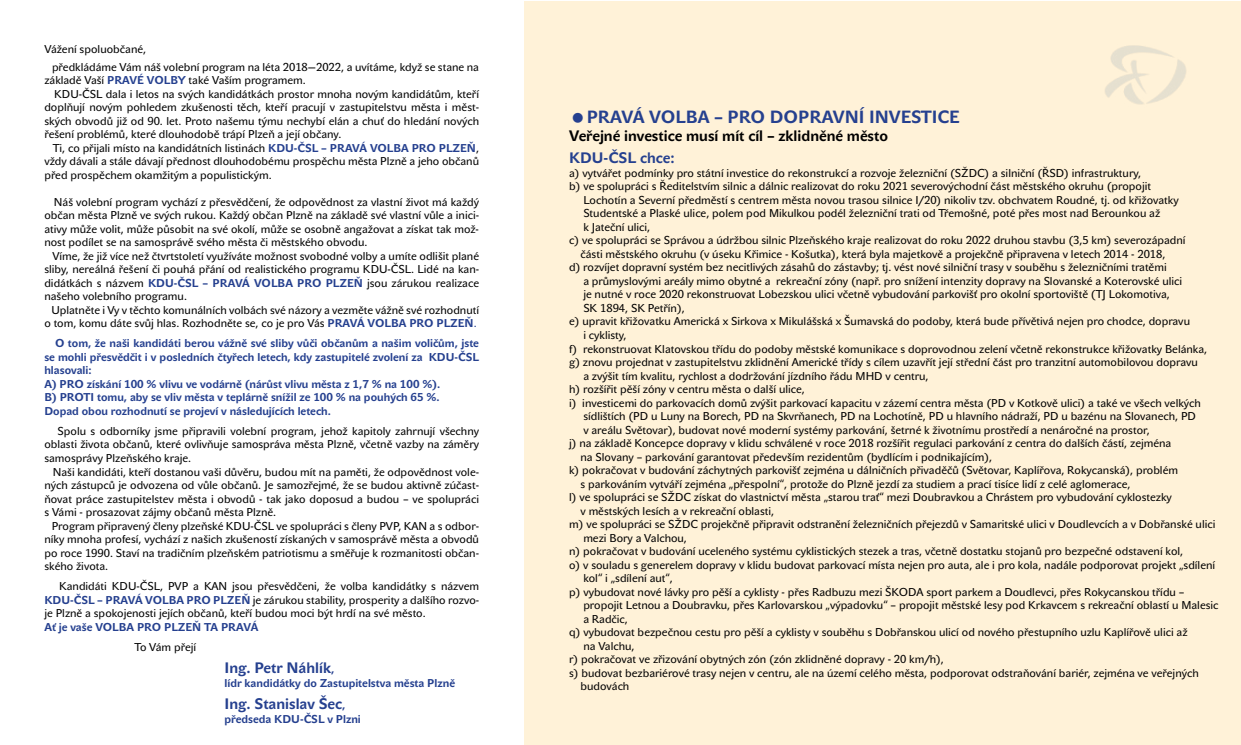
<style>
.page{position:relative;width:1241px;height:745px;background:#fff}
.page>*{position:absolute;margin:0;border:0;box-sizing:border-box;transform-origin:0 0}
.t1{font:700 17.5px "John Sans Text Pro";color:#25408f}
.t2{font:700 15px "John Sans Text Pro";color:#25408f}
.t3{font:700 15px "John Sans Text Pro";color:#000}
.t4{font:11.25px/13.5px "John Sans Text Pro";color:#000;text-align:justify}
.t5{font:700 11.25px/13.5px "John Sans Text Pro";color:#25408f}
.s1{font-weight:700;color:#25408f}
.s2{color:#25408f}
.s3{font-size:11.25px}
</style>
<div class="page">
<div style="left:524px;top:1px;width:716px;height:743px;background:#fff2d8"></div>
<img style="left:1105px;top:45px;width:81px;height:59px">
<p class="t4" style="left:52px;top:40px;width:428px;line-height:17.5px;text-indent:-8px">Vážení spoluobčané,<br>předkládáme Vám náš volební program na léta 2018—2022, a uvítáme, když se stane na</p>
<p class="t4" style="left:44px;top:73px;width:263px">základě Vaší <span class="s1">PRAVÉ VOLBY</span> také Vaším programem.</p>
<p class="t4" style="left:54px;top:87px;width:426px">KDU-ČSL dala i letos na svých kandidátkách prostor mnoha novým kandidátům, kteří</p>
<p class="t4" style="left:44px;top:100px;width:436px">doplňují novým pohledem zkušenosti těch, kteří pracují v zastupitelstvu města i měst-</p>
<p class="t4" style="left:44px;top:114px;width:436px">ských obvodů již od 90. let. Proto našemu týmu nechybí elán a chuť do hledání nových</p>
<p class="t4" style="left:44px;top:127px;width:298px">řešení problémů, které dlouhodobě trápí Plzeň a její občany.</p>
<p class="t4" style="left:53px;top:141px;width:427px">Ti, co přijali místo na kandidátních listinách <span class="s1">KDU-ČSL – PRAVÁ VOLBA PRO PLZEŇ</span>,</p>
<p class="t4" style="left:44px;top:154px;width:436px">vždy dávali a stále dávají přednost dlouhodobému prospěchu města Plzně a jeho občanů</p>
<p class="t4" style="left:44px;top:168px;width:229px">před prospěchem okamžitým a populistickým.</p>
<p class="t4" style="left:44px;top:195px;width:436px;text-indent:9px">Náš volební program vychází z přesvědčení, že odpovědnost za vlastní život má každý občan města Plzně ve svých rukou. Každý občan Plzně na základě své vlastní vůle a inici&shy;ativy může volit, může působit na své okolí, může se osobně angažovat a získat tak mož&shy;nost podílet se na samosprávě svého města či městského obvodu.</p>
<p class="t4" style="left:44px;top:249px;width:436px;text-indent:8px">Víme, že již více než čtvrtstoletí využíváte možnost svobodné volby a umíte odlišit plané sliby, nereálná řešení či pouhá přání od realistického programu KDU-ČSL. Lidé na kan&shy;didátkách s názvem <span class="s1">KDU-ČSL – PRAVÁ VOLBA PRO PLZEŇ</span> jsou zárukou realizace našeho volebního programu.</p>
<p class="t4" style="left:44px;top:303px;width:436px;text-align:right">Uplatněte i Vy v těchto komunálních volbách své názory a vezměte vážně své rozhodnutí o tom, komu dáte svůj hlas. Rozhodněte se, co je pro Vás <span class="s1">PRAVÁ VOLBA PRO PLZEŇ</span><span class="s2">.</span></p>
<p class="t5" style="left:44px;top:336px;width:436px;text-indent:11px">O tom, že naši kandidáti berou vážně své sliby vůči občanům a našim voličům, jste se mohli přesvědčit i v posledních čtyřech letech, kdy zastupitelé zvolení za KDU-ČSL hlasovali:<br>A) PRO získání 100 % vlivu ve vodárně (nárůst vlivu města z 1,7 % na 100 %).<br>B) PROTI tomu, aby se vliv města v teplárně snížil ze 100 % na pouhých 65 %.<br>Dopad obou rozhodnutí se projeví v následujících letech.</p>
<p class="t4" style="left:44px;top:424px;width:436px;text-indent:13px">Spolu s odborníky jsme připravili volební program, jehož kapitoly zahrnují všechny oblasti života občanů, které ovlivňuje samospráva města Plzně, včetně vazby na záměry samosprávy Plzeňského kraje.</p>
<p class="t4" style="left:44px;top:464px;width:436px;text-indent:8px">Naši kandidáti, kteří dostanou vaši důvěru, budou mít na paměti, že odpovědnost vole&shy;ných zástupců je odvozena od vůle občanů. Je samozřejmé, že se budou aktivně zúčast&shy;ňovat práce zastupitelstev města i obvodů - tak jako doposud a budou – ve spolupráci s Vámi - prosazovat zájmy občanů města Plzně.</p>
<p class="t4" style="left:44px;top:518px;width:436px;text-indent:7px">Program připravený členy plzeňské KDU-ČSL ve spolupráci s členy PVP, KAN a s odbor&shy;níky mnoha profesí, vychází z našich zkušeností získaných v samosprávě města a obvodů po roce 1990. Staví na tradičním plzeňském patriotismu a směřuje k rozmanitosti občan&shy;ského života.</p>
<p class="t4" style="left:44px;top:579px;width:436px;text-indent:15px">Kandidáti KDU-ČSL, PVP a KAN jsou přesvědčeni, že volba kandidátky s názvem <span class="s1">KDU-ČSL – PRAVÁ VOLBA PRO PLZEŇ</span> je zárukou stability, prosperity a dalšího rozvo&shy;je Plzně a spokojenosti jejích občanů, kteří budou moci být hrdí na své město.</p>
<p class="t5" style="left:44px;top:619px;width:215px">Ať je vaše VOLBA PRO PLZEŇ TA PRAVÁ</p>
<p class="t4" style="left:134px;top:639px;width:63px">To Vám přejí</p>
<h2 class="t2" style="left:224px;top:659px;width:111px">Ing. Petr Náhlík<span class="s3">,</span></h2>
<p class="t5" style="left:224px;top:675px;width:232px">lídr kandidátky do Zastupitelstva města Plzně</p>
<h2 class="t2" style="left:224px;top:695px;width:122px">Ing. Stanislav Šec<span class="s3">,</span></h2>
<p class="t5" style="left:224px;top:711px;width:138px">předseda KDU-ČSL v Plzni</p>
<h1 class="t1" style="left:586px;top:106px;width:374px">PRAVÁ VOLBA – PRO DOPRAVNÍ INVESTICE</h1>
<h2 class="t3" style="left:569px;top:127px;width:320px">Veřejné investice musí mít cíl – zklidněné město</h2>
<h2 class="t2" style="left:569px;top:149px;width:107px">KDU-ČSL chce:</h2>
<p class="t4" style="left:569px;top:166px;width:573px">a) vytvářet podmínky pro státní investice do rekonstrukcí a rozvoje železniční (SŽDC) a silniční (ŘSD) infrastruktury,</p>
<p class="t4" style="left:569px;top:179px;width:583px">b) ve spolupráci s Ředitelstvím silnic a dálnic realizovat do roku 2021 severovýchodní část městského okruhu (propojit</p>
<p class="t4" style="left:583px;top:193px;width:596px">Lochotín a Severní předměstí s centrem města novou trasou silnice I/20) nikoliv tzv. obchvatem Roudné, tj. od křižovatky</p>
<p class="t4" style="left:583px;top:206px;width:578px">Studentské a Plaské ulice, polem pod Mikulkou podél železniční trati od Třemošné, poté přes most nad Berounkou až</p>
<p class="t4" style="left:583px;top:220px;width:68px">k Jateční ulici,</p>
<p class="t4" style="left:569px;top:233px;width:618px">c) ve spolupráci se Správou a údržbou silnic Plzeňského kraje realizovat do roku 2022 druhou stavbu (3,5 km) severozápadní</p>
<p class="t4" style="left:580px;top:247px;width:586px">části městského okruhu (v úseku Křimice - Košutka), která byla majetkově a projekčně připravena v letech 2014 - 2018,</p>
<p class="t4" style="left:569px;top:260px;width:599px">d) rozvíjet dopravní systém bez necitlivých zásahů do zástavby; tj. vést nové silniční trasy v souběhu s železničními tratěmi</p>
<p class="t4" style="left:583px;top:274px;width:600px">a průmyslovými areály mimo obytné a rekreační zóny (např. pro snížení intenzity dopravy na Slovanské a Koterovské ulici</p>
<p class="t4" style="left:583px;top:287px;width:588px">je nutné v roce 2020 rekonstruovat Lobezskou ulici včetně vybudování parkovišť pro okolní sportoviště (TJ Lokomotiva,</p>
<p class="t4" style="left:583px;top:301px;width:103px">SK 1894, SK Petřín),</p>
<p class="t4" style="left:569px;top:314px;width:622px">e) upravit křižovatku Americká x Sirkova x Mikulášská x Šumavská do podoby, která bude přívětivá nejen pro chodce, dopravu</p>
<p class="t4" style="left:583px;top:328px;width:45px">i cyklisty,</p>
<p class="t4" style="left:569px;top:341px;width:639px">f) rekonstruovat Klatovskou třídu do podoby městské komunikace s doprovodnou zelení včetně rekonstrukce křižovatky Belánka,</p>
<p class="t4" style="left:569px;top:355px;width:630px">g) znovu projednat v zastupitelstvu zklidnění Americké třídy s cílem uzavřít její střední část pro tranzitní automobilovou dopravu</p>
<p class="t4" style="left:583px;top:368px;width:347px">a zvýšit tím kvalitu, rychlost a dodržování jízdního řádu MHD v centru,</p>
<p class="t4" style="left:569px;top:382px;width:237px">h) rozšířit pěší zóny v centru města o další ulice,</p>
<p class="t4" style="left:569px;top:395px;width:633px">i) investicemi do parkovacích domů zvýšit parkovací kapacitu v zázemí centra města (PD v Kotkově ulici) a také ve všech velkých</p>
<p class="t4" style="left:583px;top:409px;width:614px">sídlištích (PD u Luny na Borech, PD na Skvrňanech, PD na Lochotíně, PD u hlavního nádraží, PD u bazénu na Slovanech, PD</p>
<p class="t4" style="left:583px;top:422px;width:567px">v areálu Světovar), budovat nové moderní systémy parkování, šetrné k životnímu prostředí a nenáročné na prostor,</p>
<p class="t4" style="left:569px;top:436px;width:603px">j) na základě Koncepce dopravy v klidu schválené v roce 2018 rozšířit regulaci parkování z centra do dalších částí, zejména</p>
<p class="t4" style="left:580px;top:449px;width:413px">na Slovany – parkování garantovat především rezidentům (bydlícím i podnikajícím),</p>
<p class="t4" style="left:569px;top:463px;width:610px">k) pokračovat v budování záchytných parkovišť zejména u dálničních přivaděčů (Světovar, Kaplířova, Rokycanská), problém</p>
<p class="t4" style="left:580px;top:476px;width:551px">s parkováním vytváří zejména „přespolní“, protože do Plzně jezdí za studiem a prací tisíce lidí z celé aglomerace,</p>
<p class="t4" style="left:569px;top:490px;width:604px">l) ve spolupráci se SŽDC získat do vlastnictví města „starou trať“ mezi Doubravkou a Chrástem pro vybudování cyklostezky</p>
<p class="t4" style="left:580px;top:503px;width:195px">v městských lesích a v rekreační oblasti,</p>
<p class="t4" style="left:569px;top:517px;width:647px">m) ve spolupráci se SŽDC projekčně připravit odstranění železničních přejezdů v Samaritské ulici v Doudlevcích a v Dobřanské ulici</p>
<p class="t4" style="left:583px;top:530px;width:105px">mezi Bory a Valchou,</p>
<p class="t4" style="left:569px;top:544px;width:615px">n) pokračovat v budování uceleného systému cyklistických stezek a tras, včetně dostatku stojanů pro bezpečné odstavení kol,</p>
<p class="t4" style="left:569px;top:557px;width:647px">o) v souladu s generelem dopravy v klidu budovat parkovací místa nejen pro auta, ale i pro kola, nadále podporovat projekt „sdílení</p>
<p class="t4" style="left:583px;top:571px;width:91px">kol“ i „sdílení aut“,</p>
<p class="t4" style="left:569px;top:584px;width:616px">p) vybudovat nové lávky pro pěší a cyklisty - přes Radbuzu mezi ŠKODA sport parkem a Doudlevci, přes Rokycanskou třídu –</p>
<p class="t4" style="left:583px;top:598px;width:636px">propojit Letnou a Doubravku, přes Karlovarskou „výpadovku“ – propojit městské lesy pod Krkavcem s rekreační oblastí u Malesic</p>
<p class="t4" style="left:583px;top:611px;width:46px">a Radčic,</p>
<p class="t4" style="left:569px;top:625px;width:619px">q) vybudovat bezpečnou cestu pro pěší a cyklisty v souběhu s Dobřanskou ulicí od nového přestupního uzlu Kaplířově ulici až</p>
<p class="t4" style="left:583px;top:638px;width:53px">na Valchu,</p>
<p class="t4" style="left:569px;top:652px;width:376px">r) pokračovat ve zřizování obytných zón (zón zklidněné dopravy - 20 km/h),</p>
<p class="t4" style="left:569px;top:665px;width:631px">s) budovat bezbariérové trasy nejen v centru, ale na území celého města, podporovat odstraňování bariér, zejména ve veřejných</p>
<p class="t4" style="left:580px;top:679px;width:50px">budovách</p>
</div>
